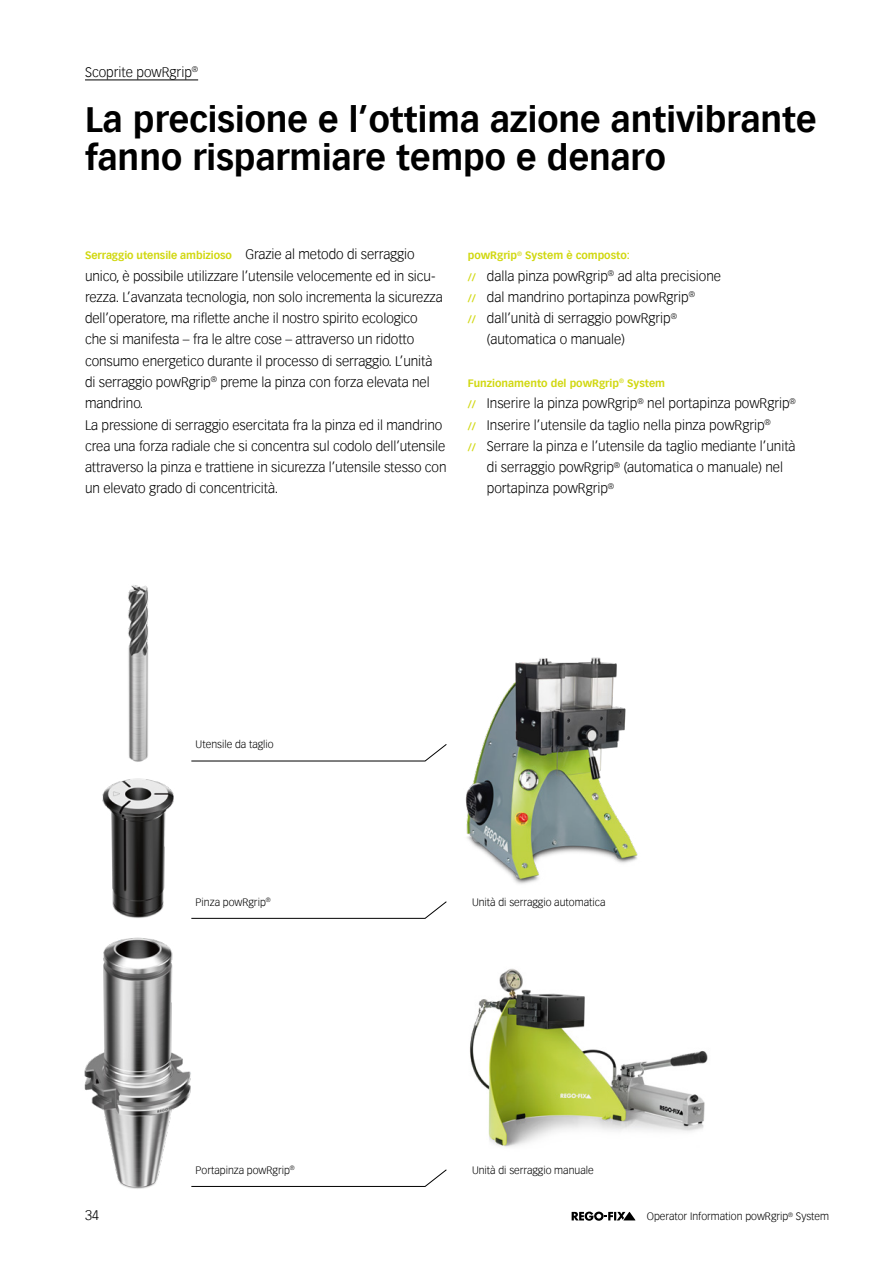
<style>
.page{position:relative;width:893px;height:1263px;background:#fff}
.page>*{position:absolute;margin:0;border:0;box-sizing:border-box;transform-origin:0 0}
.t1{font:700 34.5px/38.2px "Vectora Com";color:#000}
.t2{font:300 13.5px/21.3px "Vectora Com";letter-spacing:-.005em;color:#000}
.t3{font:300 10.5px "Vectora Com";color:#000}
.t4{font:700 10.5px "Vectora Com";color:#d1d811}
.s1{font-weight:300;font-size:13.5px;color:#000}
.s2{font-weight:700;font-size:10.5px;color:#d1d811}
</style>
<div class="page">
<svg style="left:572px;top:1211px;width:63px;height:10px"></svg>
<img style="left:470px;top:968px;width:238px;height:179px">
<img style="left:84px;top:937px;width:107px;height:252px">
<img style="left:102px;top:778px;width:72px;height:140px">
<img style="left:128px;top:585px;width:20px;height:177px">
<img style="left:465px;top:657px;width:173px;height:227px">
<hr style="left:85px;top:80px;width:113px;height:1px;background:#000">
<svg style="left:191px;top:744px;width:256px;height:17px"></svg>
<svg style="left:191px;top:901px;width:256px;height:18px"></svg>
<svg style="left:191px;top:1169px;width:256px;height:18px"></svg>
<p class="t2" style="left:85px;top:61px;width:115px">Scoprite powRgrip<sup>®</sup></p>
<p class="t1" style="left:85px;top:100px;width:733px">La precisione e l’ottima azione anti vibrante fanno risparmiare tempo e denaro</p>
<p class="t4" style="left:85px;top:249px;width:331px">Serraggio utensile ambizioso <span class="s1">Grazie al metodo di serraggio</span></p>
<p class="t2" style="left:85px;top:265px;width:363px">unico, è possibile utilizzare l’utensile velocemente ed in sicu&shy;rezza. L’avanzata tecnologia, non solo incrementa la sicurezza dell’operatore, ma riflette anche il nostro spirito ecologico<br>che si manifesta – fra le altre cose – attraverso un ridotto consumo energetico durante il processo di serraggio. L’unità<br>di serraggio powRgrip<sup>®</sup> preme la pinza con forza elevata nel mandrino.<br>La pressione di serraggio esercitata fra la pinza ed il mandrino crea una forza radiale che si concentra sul codolo dell’utensile attraverso la pinza e trattiene in sicurezza l’utensile stesso con un elevato grado di concentricità.</p>
<p class="t4" style="left:468px;top:249px;width:164px">powRgrip<sup>®</sup> System è composto:</p>
<p class="t2" style="left:468px;top:265px;width:255px"><span class="s2">//</span> dalla pinza powRgrip<sup>®</sup> ad alta precisione</p>
<p class="t2" style="left:468px;top:286px;width:229px"><span class="s2">//</span> dal mandrino portapinza powRgrip<sup>®</sup></p>
<p class="t2" style="left:468px;top:308px;width:211px"><span class="s2">//</span> dall’unità di serraggio powRgrip<sup>®</sup></p>
<p class="t2" style="left:487px;top:329px;width:140px">(automatica o manuale)</p>
<p class="t4" style="left:468px;top:377px;width:199px">Funzionamento del powRgrip<sup>®</sup> System</p>
<p class="t2" style="left:468px;top:393px;width:330px"><span class="s2">//</span> Inserire la pinza powRgrip<sup>®</sup> nel portapinza powRgrip<sup>®</sup></p>
<p class="t2" style="left:468px;top:414px;width:305px"><span class="s2">//</span> Inserire l’utensile da taglio nella pinza powRgrip<sup>®</sup></p>
<p class="t2" style="left:468px;top:435px;width:329px"><span class="s2">//</span> Serrare la pinza e l’utensile da taglio mediante l’unità</p>
<p class="t2" style="left:487px;top:457px;width:298px">di serraggio powRgrip<sup>®</sup> (automatica o manuale) nel</p>
<p class="t2" style="left:487px;top:478px;width:129px">portapinza powRgrip<sup>®</sup></p>
<p class="t3" style="left:196px;top:738px;width:80px">Utensile da taglio</p>
<p class="t3" style="left:196px;top:896px;width:77px">Pinza powRgrip<sup>®</sup></p>
<p class="t3" style="left:472px;top:896px;width:135px">Unità di serraggio automatica</p>
<p class="t3" style="left:196px;top:1163px;width:101px">Portapinza powRgrip<sup>®</sup></p>
<p class="t3" style="left:472px;top:1163px;width:123px">Unità di serraggio manuale</p>
<p class="t2" style="left:85px;top:1205px;width:16px">34</p>
<p class="t3" style="left:647px;top:1210px;width:184px">Operator Information powRgri <sup>®</sup> System<sup>®</sup></p>
<p class="t2" style="left:85px;top:1205px;width:9px">6</p>
<p class="t3" style="left:781px;top:1210px;width:44px">powRgrip</p>
</div>
